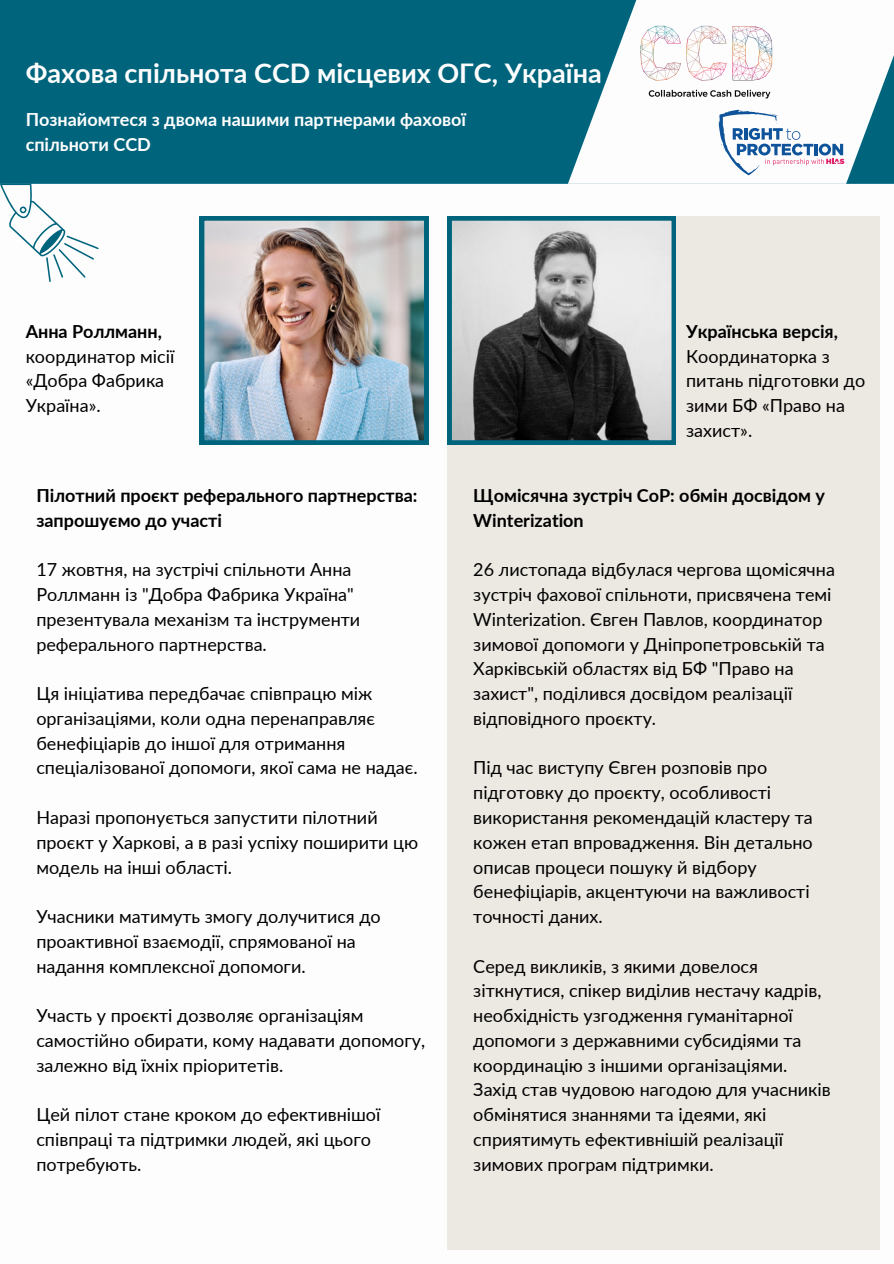
<style>
.page{position:relative;width:894px;height:1264px;background:#fff}
.page>*{position:absolute;margin:0;border:0;box-sizing:border-box;transform-origin:0 0}
.t1{font:700 27px "Lato";color:#fdfdfd}
.t2{font:18px/24.8px "Lato";color:#000}
.t3{font:700 18px/24.8px "Lato";color:#000}
.t4{font:700 18px/24.8px "Lato";color:#fff}
.s1{font-weight:700}
</style>
<div class="page">
<div style="left:0;top:0;width:567px;height:184px;background:#00647d"></div>
<svg style="left:567px;top:0;width:326px;height:184px"></svg>
<img style="left:637px;top:21px;width:138px;height:81px">
<div style="left:446px;top:216px;width:433px;height:1033px;background:#ece8e2"></div>
<svg style="left:718px;top:110px;width:126px;height:65px"></svg>
<img style="left:200px;top:216px;width:228px;height:228px">
<svg style="left:0;top:183px;width:99px;height:99px"></svg>
<svg style="left:447px;top:216px;width:228px;height:228px"></svg>
<p class="t1" style="left:26px;top:56px;width:577px">Фахова спільнота CCD місцевих ОГС, Україна</p>
<p class="t4" style="left:26px;top:107px;width:442px">Познайомтеся з двома нашими партнерами фахової спільноти CCD</p>
<p class="t2" style="left:26px;top:318px;width:150px"><span class="s1">Анна Роллманн, </span>координатор місії «Добра Фабрика<br>Україна».</p>
<p class="t2" style="left:686px;top:318px;width:180px"><span class="s1">Українська версія,<br></span>Координаторка з питань підготовки до зими БФ «Право на захист».</p>
<h2 class="t3" style="left:36px;top:482px;width:382px">Пілотний проєкт реферального партнерства: запрошуємо до участі</h2>
<p class="t2" style="left:36px;top:557px;width:325px">17 жовтня, на зустрічі спільноти Анна Роллманн із "Добра Фабрика Україна" презентувала механізм та інструменти реферального партнерства.</p>
<p class="t2" style="left:36px;top:680px;width:383px">Ця ініціатива передбачає співпрацю між організаціями, коли одна перенаправляє бенефіціарів до іншої для отримання спеціалізованої допомоги, якої сама не надає.</p>
<p class="t2" style="left:36px;top:804px;width:383px">Наразі пропонується запустити пілотний проєкт у Харкові, а в разі успіху поширити цю модель на інші області.</p>
<p class="t2" style="left:36px;top:903px;width:346px">Учасники матимуть змогу долучитися до проактивної взаємодії, спрямованої на надання комплексної допомоги.</p>
<p class="t2" style="left:36px;top:1002px;width:390px">Участь у проєкті дозволяє організаціям самостійно обирати, кому надавати допомогу, залежно від їхніх пріоритетів.</p>
<h2 class="t2" style="left:36px;top:1101px;width:345px">Цей пілот стане кроком до ефективнішої співпраці та підтримки людей, які цього потребують.</h2>
<h1 class="t3" style="left:473px;top:482px;width:353px">Щомісячна зустріч СоР: обмін досвідом у<br>Winterization</h1>
<h2 class="t2" style="left:473px;top:557px;width:363px">26 листопада відбулася чергова щомісячна зустріч фахової спільноти, присвячена темі Winterization. Євген Павлов, координатор зимової допомоги у Дніпропетровській та Харківській областях від БФ "Право на захист", поділився досвідом реалізації відповідного проєкту.</h2>
<p class="t2" style="left:473px;top:755px;width:341px">Під час виступу Євген розповів про підготовку до проєкту, особливості використання рекомендацій кластеру та кожен етап впровадження. Він детально описав процеси пошуку й відбору бенефіціарів, акцентуючи на важливості точності даних.</p>
<p class="t2" style="left:473px;top:953px;width:349px">Серед викликів, з якими довелося зіткнутися, спікер виділив нестачу кадрів, необхідність узгодження гуманітарної допомоги з державними субсидіями та координацію з іншими організаціями.</p>
<p class="t2" style="left:473px;top:1076px;width:359px">Захід став чудовою нагодою для учасників обмінятися знаннями та ідеями, які сприятимуть ефективнішій реалізації зимових програм підтримки.</p>
</div>
